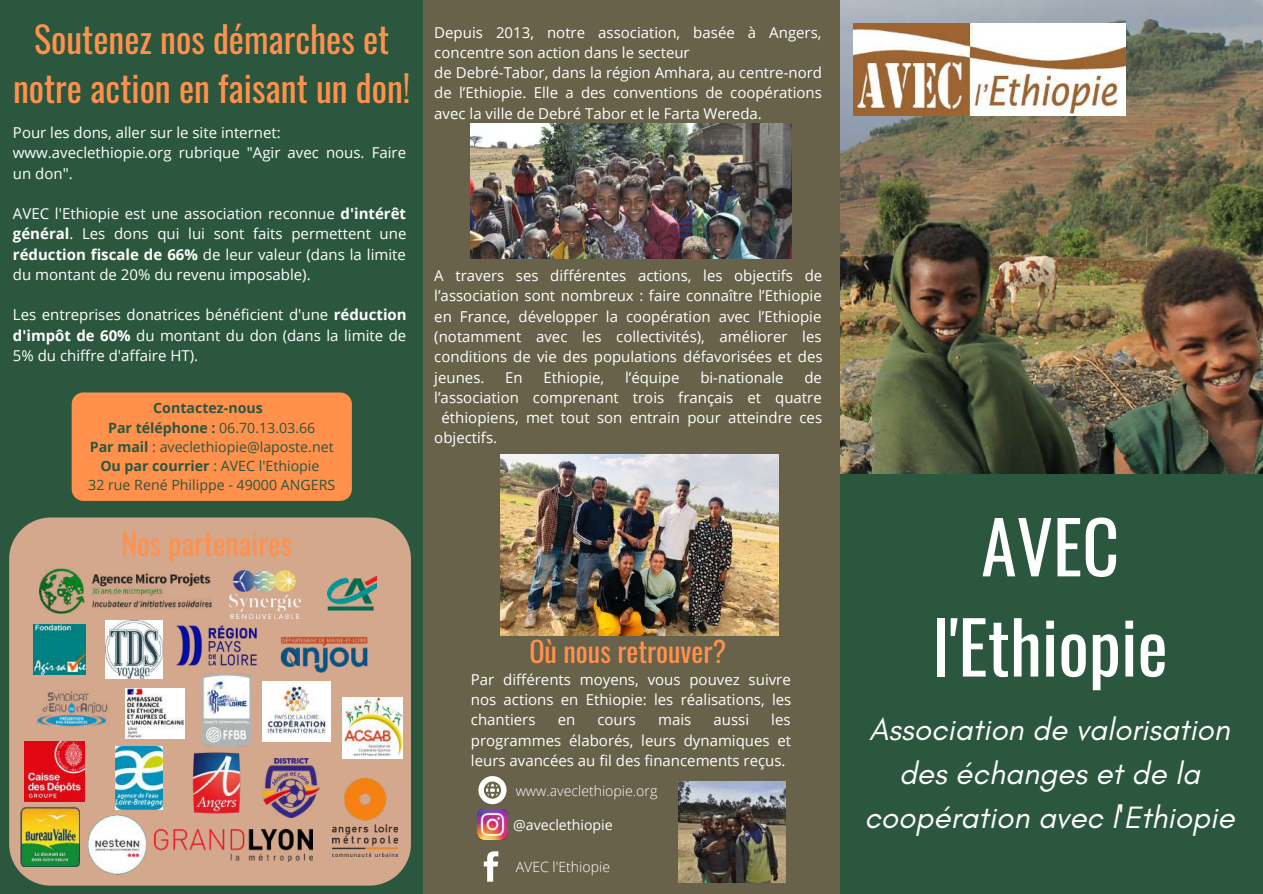
<style>
.page{position:relative;width:1263px;height:894px;background:#fff}
.page>*{position:absolute;margin:0;border:0;box-sizing:border-box;transform-origin:0 0}
.t1{font:72px/100.1px "Oswald";color:#fff;text-align:center}
.t2{font:36px/49.5px "Oswald";color:#ff914d;text-align:center}
.t3{font:italic 31.5px/43.8px "Glacial Indifference";color:#fff;text-align:center}
.t4{font:30px "Oswald";color:#ff914d}
.t5{font:28.2px "Oswald";color:#ff914d}
.t6{font:15px/20.2px "Open Sans";color:#fff;text-align:justify}
.t7{font:14.25px/19px "Open Sans";color:#2b573e;text-align:center}
.t8{font:300 14.1px "Open Sans";color:#fff}
.t9{font:14.1px "Open Sans";color:#fff}
.s1{font-weight:700}
</style>
<div class="page">
<div style="left:0;top:0;width:1263px;height:893px;background:#2b573e"></div>
<img style="left:839px;top:0;width:424px;height:473px">
<div style="left:72px;top:392px;width:280px;height:108px;background:#ff914d;border-radius:12px"></div>
<div style="left:423px;top:0;width:416px;height:893px;background:#676249"></div>
<svg style="left:484px;top:851px;width:14px;height:30px"></svg>
<img style="left:478px;top:809px;width:29px;height:29px">
<img style="left:679px;top:781px;width:107px;height:101px">
<img style="left:853px;top:23px;width:273px;height:92px">
<img style="left:471px;top:124px;width:320px;height:135px">
<img style="left:501px;top:454px;width:278px;height:181px">
<div style="left:9px;top:517px;width:402px;height:368px;background:#d4a88d"></div>
<img style="left:40px;top:568px;width:172px;height:45px">
<img style="left:262px;top:681px;width:69px;height:59px">
<img style="left:33px;top:624px;width:52px;height:50px">
<img style="left:278px;top:633px;width:94px;height:41px">
<img style="left:154px;top:829px;width:159px;height:32px">
<img style="left:116px;top:746px;width:47px;height:63px">
<img style="left:332px;top:778px;width:66px;height:77px">
<img style="left:192px;top:749px;width:49px;height:65px">
<img style="left:230px;top:570px;width:70px;height:48px">
<img style="left:24px;top:741px;width:61px;height:60px">
<img style="left:327px;top:568px;width:49px;height:49px">
<img style="left:176px;top:622px;width:81px;height:46px">
<img style="left:343px;top:697px;width:59px;height:61px">
<img style="left:126px;top:688px;width:58px;height:49px">
<img style="left:262px;top:758px;width:58px;height:58px">
<img style="left:202px;top:673px;width:49px;height:73px">
<img style="left:30px;top:684px;width:83px;height:48px">
<img style="left:105px;top:620px;width:57px;height:58px">
<img style="left:18px;top:806px;width:62px;height:60px">
<img style="left:88px;top:814px;width:58px;height:60px">
<svg style="left:478px;top:776px;width:29px;height:28px"></svg>
<h2 class="t2" style="left:13px;top:13px;width:399px">Soutenez nos démarches et notre action en faisant un don!</h2>
<p class="t6" style="left:13px;top:122px;width:395px;text-align:left">Pour les dons, aller sur le site internet: www.aveclethiopie.org rubrique "Agir avec nous. Faire un don".</p>
<p class="t6" style="left:13px;top:203px;width:395px">AVEC l'Ethiopie est une association reconnue <span class="s1">d'intérêt général</span>. Les dons qui lui sont faits permettent une <span class="s1">réduction fiscale de 66%</span> de leur valeur (dans la limite du montant de 20% du revenu imposable).</p>
<p class="t6" style="left:13px;top:304px;width:395px">Les entreprises donatrices bénéficient d'une <span class="s1">réduction d'impôt de 60%</span> du montant du don (dans la limite de 5% du chiffre d'affaire HT).</p>
<p class="t7" style="left:88px;top:398px;width:249px"><span class="s1">Contactez-nous<br>Par téléphone :</span> 06.70.13.03.66<br><span class="s1">Par mail</span> : aveclethiopie@laposte.net<br><span class="s1">Ou par courrier</span> : AVEC l'Ethiopie<br>32 rue René Philippe - 49000 ANGERS</p>
<h3 class="t4" style="left:121px;top:520px;width:172px">Nos partenaires</h3>
<p class="t6" style="left:434px;top:22px;width:389px;text-align:left">Depuis 2013, notre association, basée à Angers, concentre son action dans le secteur<br>de Debré-Tabor, dans la région Amhara, au centre-nord de l’Ethiopie. Elle a des conventions de coopérations avec la ville de Debré Tabor et le Farta Wereda.</p>
<p class="t6" style="left:434px;top:265px;width:390px">A travers ses différentes actions, les objectifs de l’association sont nombreux : faire connaître l’Ethiopie en France, développer la coopération avec l’Ethiopie (notamment avec les collectivités), améliorer les conditions de vie des populations défavorisées et des jeunes.</p>
<p class="t6" style="left:505px;top:366px;width:19px">En</p>
<p class="t6" style="left:544px;top:366px;width:62px">Ethiopie,</p>
<p class="t6" style="left:625px;top:366px;width:56px">l’équipe</p>
<p class="t6" style="left:700px;top:366px;width:85px">bi-nationale</p>
<p class="t6" style="left:804px;top:366px;width:19px">de</p>
<p class="t6" style="left:434px;top:387px;width:389px">l’association comprenant trois français et quatre</p>
<p class="t6" style="left:442px;top:407px;width:382px">éthiopiens, met tout son entrain pour atteindre ces</p>
<p class="t6" style="left:434px;top:427px;width:64px">objectifs.</p>
<h3 class="t5" style="left:529px;top:629px;width:198px">Où nous retrouver?</h3>
<p class="t6" style="left:471px;top:668px;width:322px">Par différents moyens, vous pouvez suivre nos actions en Ethiopie: les réalisations, les chantiers</p>
<p class="t6" style="left:471px;top:709px;width:322px;text-indent:300px">les programmes élaborés, leurs dynamiques et leurs avancées au fil des financements reçus.</p>
<p class="t8" style="left:516px;top:780px;width:143px">www.aveclethiopie.org</p>
<p class="t9" style="left:513px;top:814px;width:101px">@aveclethiopie</p>
<p class="t8" style="left:516px;top:856px;width:96px">AVEC l'Ethiopie</p>
<p class="t6" style="left:558px;top:709px;width:19px">en</p>
<p class="t6" style="left:597px;top:709px;width:40px">cours</p>
<p class="t6" style="left:658px;top:709px;width:35px">mais</p>
<p class="t6" style="left:713px;top:709px;width:37px">aussi</p>
<h1 class="t1" style="left:933px;top:493px;width:237px">AVEC l'Ethiopie</h1>
<h3 class="t3" style="left:864px;top:707px;width:371px">Association de valorisation des échanges et de la coopération avec l'Ethiopie</h3>
</div>
